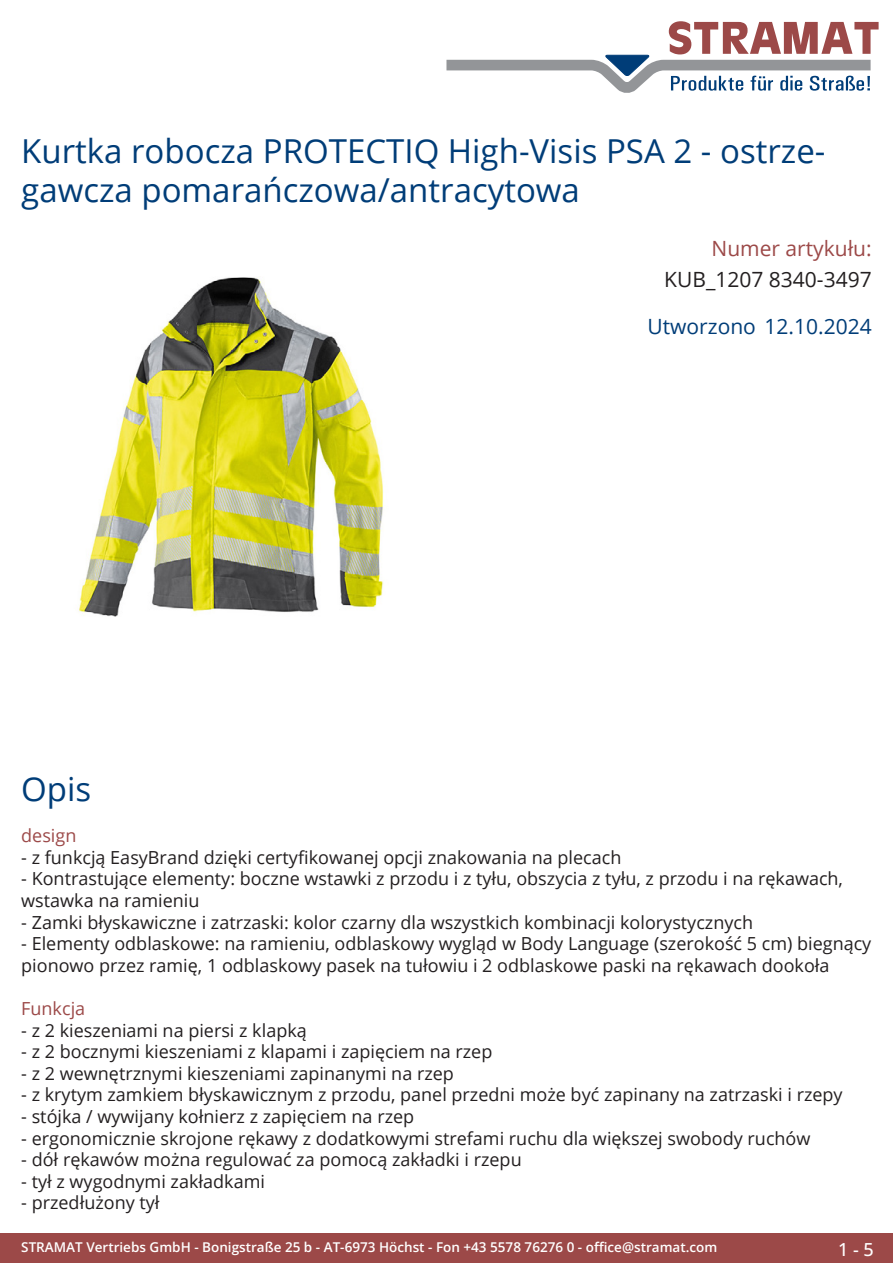
<style>
.page{position:relative;width:893px;height:1263px;background:#fff}
.page>*{position:absolute;margin:0;border:0;box-sizing:border-box;transform-origin:0 0}
.Produkttitel{font:33px/39.6px "Open Sans";color:#003d78}
.Erstellungsdatum{font:21px "Open Sans";color:#003d78}
.TechDaten_Inhalt{font:21px "Open Sans";color:#231f20}
.TechDaten_Überschrif{font:21px "Open Sans";color:#9c4948}
.Beschreibung_Text{font:18px/21.6px "Open Sans";color:#231f20}
.Beschreibung_Text-2{font:18px "Open Sans";color:#9c4948}
.t1{font:500 18px "Open Sans";color:#fff}
.t2{font:600 13.5px "Open Sans";color:#fff}
</style>
<div class="page">
<div style="left:0;top:1233px;width:893px;height:30px;background:#9c4948"></div>
<svg style="left:446px;top:21px;width:433px;height:72px"></svg>
<img style="left:79px;top:277px;width:305px;height:340px">
<p class="Produkttitel" style="left:21px;top:130px;width:803px">Kurtka robocza PROTECTIQ High-Visis PSA 2 - ostrze&shy;gawcza pomarańczowa/antracytowa</p>
<p class="TechDaten_Überschrif" style="left:711px;top:234px;width:162px">Numer artykułu:</p>
<p class="TechDaten_Inhalt" style="left:664px;top:265px;width:209px">KUB_1207 8340-3497</p>
<p class="Erstellungsdatum" style="left:648px;top:312px;width:226px">Utworzono 12.10.2024</p>
<p class="Produkttitel" style="left:21px;top:768px;width:72px">Opis</p>
<p class="Beschreibung_Text-2" style="left:21px;top:823px;width:57px">design</p>
<p class="Beschreibung_Text" style="left:21px;top:846px;width:602px">- z funkcją EasyBrand dzięki certyfikowanej opcji znakowania na plecach</p>
<p class="Beschreibung_Text" style="left:21px;top:867px;width:823px">- Kontrastujące elementy: boczne wstawki z przodu i z tyłu, obszycia z tyłu, z przodu i na rękawach, wstawka na ramieniu</p>
<p class="Beschreibung_Text" style="left:21px;top:911px;width:733px">- Zamki błyskawiczne i zatrzaski: kolor czarny dla wszystkich kombinacji kolorystycznych</p>
<p class="Beschreibung_Text" style="left:21px;top:932px;width:852px">- Elementy odblaskowe: na ramieniu, odblaskowy wygląd w Body Language (szerokość 5 cm) biegnący pionowo przez ramię, 1 odblaskowy pasek na tułowiu i 2 odblaskowe paski na rękawach dookoła</p>
<p class="Beschreibung_Text-2" style="left:21px;top:996px;width:65px">Funkcja</p>
<p class="Beschreibung_Text" style="left:21px;top:1019px;width:287px">- z 2 kieszeniami na piersi z klapką</p>
<p class="Beschreibung_Text" style="left:21px;top:1040px;width:473px">- z 2 bocznymi kieszeniami z klapami i zapięciem na rzep</p>
<p class="Beschreibung_Text" style="left:21px;top:1062px;width:434px">- z 2 wewnętrznymi kieszeniami zapinanymi na rzep</p>
<p class="Beschreibung_Text" style="left:21px;top:1083px;width:823px">- z krytym zamkiem błyskawicznym z przodu, panel przedni może być zapinany na zatrzaski i rzepy</p>
<p class="Beschreibung_Text" style="left:21px;top:1105px;width:394px">- stójka / wywijany kołnierz z zapięciem na rzep</p>
<p class="Beschreibung_Text" style="left:21px;top:1127px;width:791px">- ergonomicznie skrojone rękawy z dodatkowymi strefami ruchu dla większej swobody ruchów</p>
<p class="Beschreibung_Text" style="left:21px;top:1148px;width:502px">- dół rękawów można regulować za pomocą zakładki i rzepu</p>
<p class="Beschreibung_Text" style="left:21px;top:1170px;width:245px">- tył z wygodnymi zakładkami</p>
<p class="Beschreibung_Text" style="left:21px;top:1191px;width:140px">- przedłużony tył</p>
<p class="t2" style="left:21px;top:1238px;width:698px">STRAMAT Vertriebs GmbH - Bonigstraße 25 b - AT-6973 Höchst - Fon +43 5578 76276 0 - office@stramat.com</p>
<p class="t1" style="left:838px;top:1237px;width:37px">1 - 5</p>
</div>
